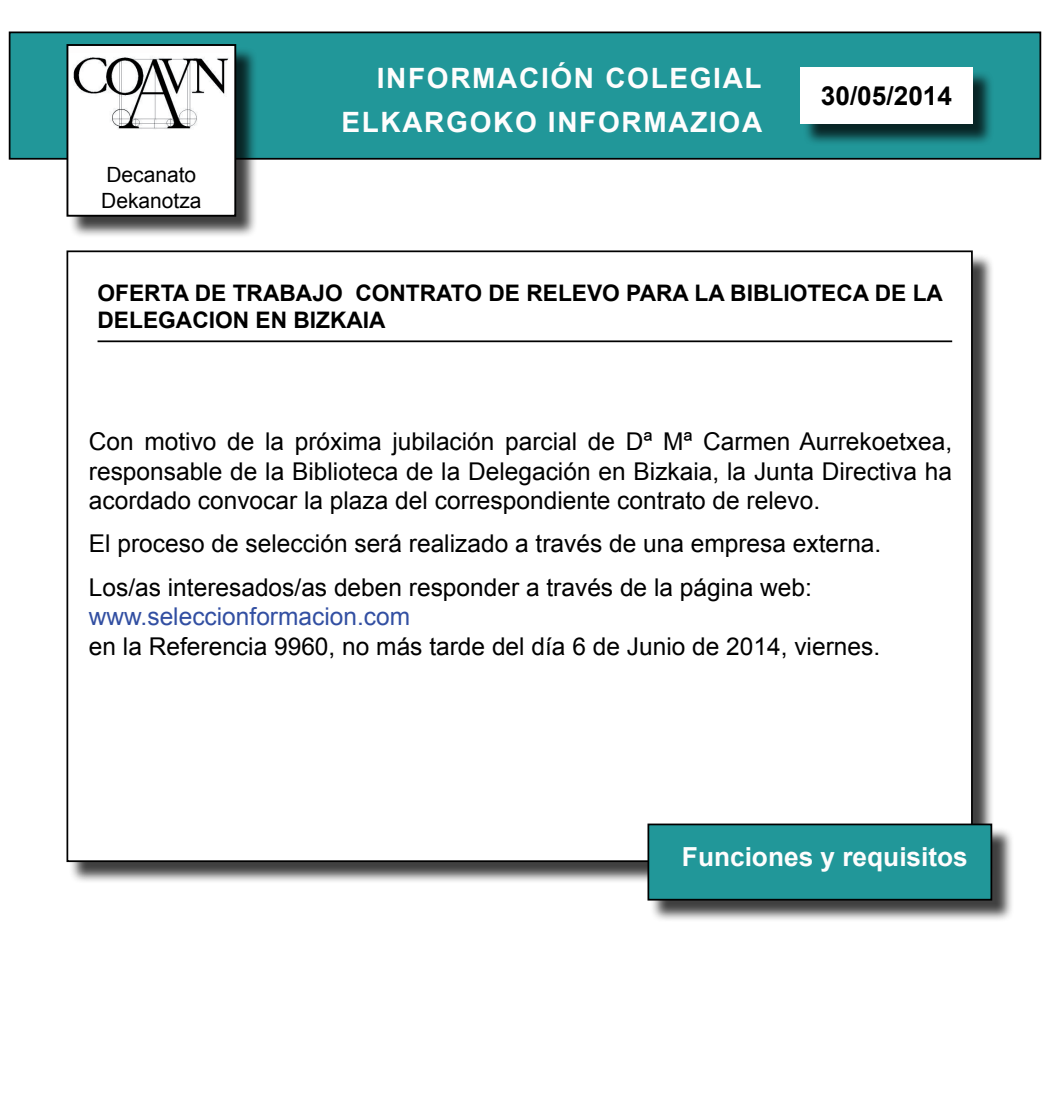
<style>
.page{position:relative;width:1050px;height:1094px;background:#fff}
.page>*{position:absolute;margin:0;border:0;box-sizing:border-box;transform-origin:0 0}
.t1{font:700 28px/43.8px "Arial";letter-spacing:.06em;color:#fefdfd;text-align:right}
.t2{font:700 26.25px "Arial";color:#fefdfd}
.t3{font:700 26.25px "Arial";color:#000}
.t4{font:24.5px/29.4px "Arial";color:#000;text-align:justify}
.t5{font:24.5px "Arial";color:#324fa2}
.t6{font:700 22.75px/27.3px "Arial";color:#000}
.t7{font:21px/25.2px "Arial";color:#000}
</style>
<div class="page">
<div style="left:69px;top:253px;width:926px;height:631px;background:#000;opacity:.75"></div>
<div style="left:67px;top:251px;width:905px;height:610px;background:#fff"></div>
<div style="left:10px;top:32px;width:1030px;height:127px;background:#219799"></div>
<div style="left:9px;top:32px;width:1032px;height:128px;border:2px solid #000"></div>
<div style="left:803px;top:70px;width:191px;height:76px;background:#000;opacity:.75"></div>
<div style="left:800px;top:67px;width:173px;height:57px;background:#fff"></div>
<div style="left:650px;top:826px;width:364px;height:96px;background:#000;opacity:.75"></div>
<div style="left:648px;top:824px;width:343px;height:76px;background:#219799"></div>
<div style="left:648px;top:823px;width:344px;height:77px;border:2px solid #000"></div>
<div style="left:69px;top:47px;width:189px;height:191px;background:#000;opacity:.75"></div>
<div style="left:67px;top:45px;width:168px;height:171px;background:#fefdfd"></div>
<img style="left:73px;top:57px;width:156px;height:72px">
<div style="left:66px;top:44px;width:170px;height:173px;border:2px solid #000"></div>
<hr style="left:98px;top:340px;width:854px;height:2px;background:#000">
<p class="t7" style="left:101px;top:163px;width:102px">Decanato<br>Dekanotza</p>
<p class="t1" style="left:341px;top:57px;width:422px">INFORMACIÓN COLEGIAL<br>ELKARGOKO INFORMAZIOA</p>
<p class="t3" style="left:821px;top:79px;width:133px">30/05/2014</p>
<p class="t6" style="left:98px;top:280px;width:847px">OFERTA DE TRABAJO CONTRATO DE RELEVO PARA LA BIBLIOTECA DE LA<br>DELEGACION EN BIZKAIA</p>
<p class="t4" style="left:89px;top:427px;width:865px">Con motivo de la próxima jubilación parcial de Dª Mª Carmen Aurrekoetxea, responsable de la Biblioteca de la Delegación en Bizkaia, la Junta Directiva ha acordado convocar la plaza del correspondiente contrato de relevo.</p>
<p class="t4" style="left:89px;top:522px;width:794px;line-height:43.4px">El proceso de selección será realizado a través de una empresa externa.<br>Los/as interesados/as deben responder a través de la página web:</p>
<p class="t5" style="left:89px;top:600px;width:323px">www.seleccionformacion.com</p>
<p class="t4" style="left:89px;top:631px;width:793px">en la Referencia 9960, no más tarde del día 6 de Junio de 2014, viernes.</p>
<p class="t2" style="left:682px;top:840px;width:287px">Funciones y requisitos</p>
</div>
